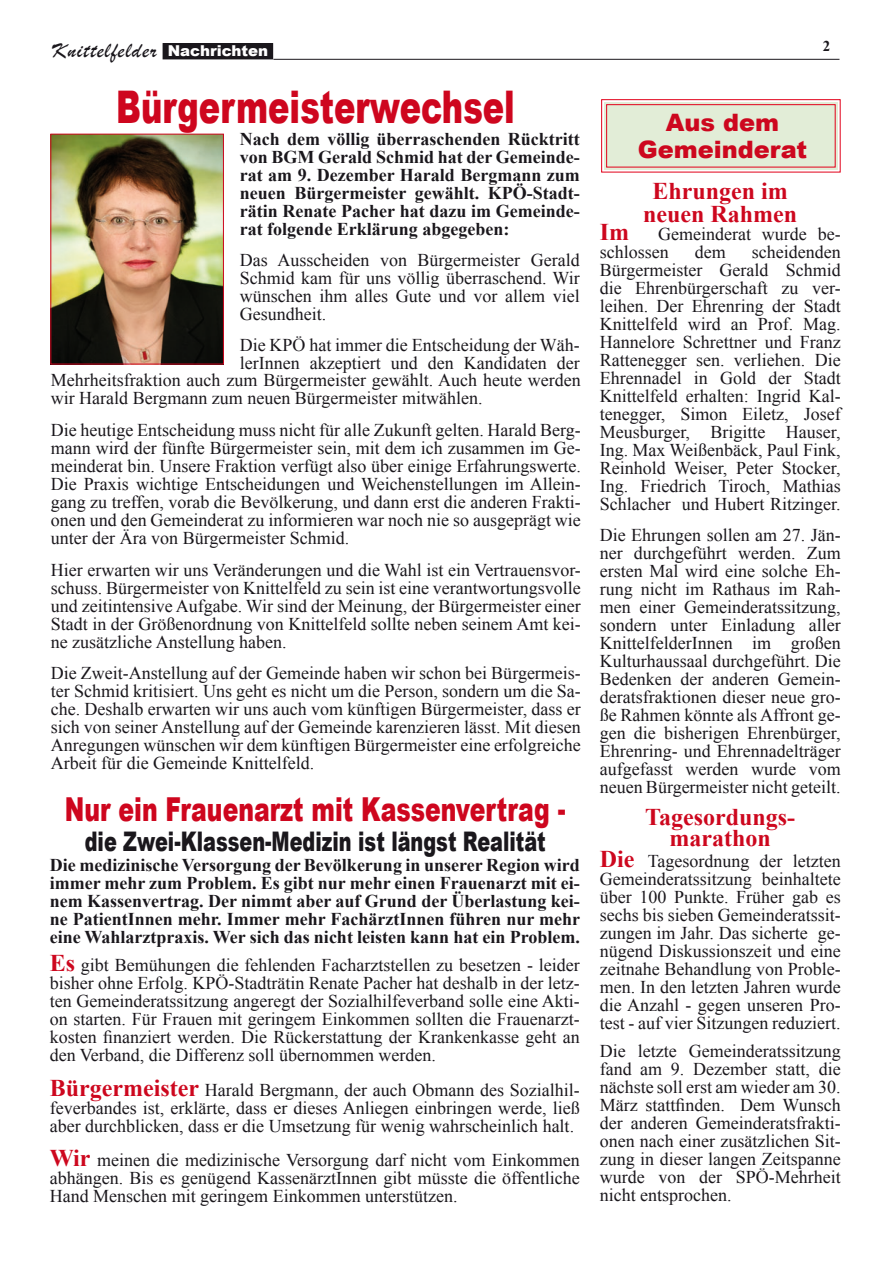
<style>
.page{position:relative;width:893px;height:1263px;background:#fff}
.page>*{position:absolute;margin:0;border:0;box-sizing:border-box;transform-origin:0 0}
.t1{font:900 45px "Arial";color:#ce061e;scale:.71 1}
.t2{font:900 33px "Arial";color:#ce061e;scale:.71 1}
.t3{font:900 27px "Arial";color:#1a171c;scale:.71 1}
.t4{font:700 24px "Times New Roman";color:#cd071e}
.t5{font:900 24px "Arial";color:#cd071e}
.t6{font:22.5px "Brush Script";letter-spacing:.05em;color:#1a171c}
.t7{font:18px/18px "Times New Roman";color:#1a171c;text-align:justify}
.t8{font:700 18px/18px "Times New Roman";color:#1a171c;text-align:justify}
.t9{font:900 15px "Arial";color:#fff}
.t10{font:700 15px "Times New Roman";color:#1a171c}
.s1{font-weight:700;font-size:24px;color:#cd071e}
</style>
<div class="page">
<div style="left:163px;top:44px;width:110px;height:15px;background:#1a171c"></div>
<div style="left:163px;top:43px;width:110px;height:16px;border:1px solid #1a171c"></div>
<hr style="left:273px;top:59px;width:566px;height:1px;background:#1a171c">
<img style="left:53px;top:136px;width:168px;height:226px">
<svg style="left:601px;top:99px;width:240px;height:74px;background:#e3e3d1"></svg>
<div style="left:606px;top:104px;width:230px;height:64px;border:1px solid #e2001a"></div>
<p class="t6" style="left:52px;top:35px;width:106px">Knittelfelder</p>
<p class="t9" style="left:168px;top:40px;width:102px">Nachrichten</p>
<p class="t10" style="left:823px;top:35px;width:9px">2</p>
<p class="t1" style="left:116px;top:74px;width:563px">Bürgermeisterwechsel</p>
<p class="t8" style="left:240px;top:129px;width:342px">Nach dem völlig überraschenden Rücktritt von BGM Gerald Schmid hat der Gemeinde&shy;rat am 9. Dezember Harald Bergmann zum neuen Bürgermeister gewählt. KPÖ-Stadt&shy;rätin Renate Pacher hat dazu im Gemeinde&shy;rat folgende Erklärung abgegeben:</p>
<p class="t7" style="left:240px;top:251px;width:342px">Das Ausscheiden von Bürgermeister Gerald Schmid kam für uns völlig überraschend. Wir wünschen ihm alles Gute und vor allem viel Gesundheit.</p>
<p class="t7" style="left:240px;top:336px;width:342px">Die KPÖ hat immer die Entscheidung der Wäh&shy;lerInnen akzeptiert und den Kandidaten der</p>
<p class="t7" style="left:51px;top:371px;width:532px">Mehrheitsfraktion auch zum Bürgermeister gewählt. Auch heute werden wir Harald Bergmann zum neuen Bürgermeister mitwählen.</p>
<p class="t7" style="left:51px;top:421px;width:532px">Die heutige Entscheidung muss nicht für alle Zukunft gelten. Harald Berg&shy;mann wird der fünfte Bürgermeister sein, mit dem ich zusammen im Ge&shy;meinderat bin. Unsere Fraktion verfügt also über einige Erfahrungswerte.<br>Die Praxis wichtige Entscheidungen und Weichenstellungen im Allein&shy;gang zu treffen, vorab die Bevölkerung, und dann erst die anderen Frakti&shy;onen und den Gemeinderat zu informieren war noch nie so ausgeprägt wie unter der Ära von Bürgermeister Schmid.</p>
<p class="t7" style="left:51px;top:560px;width:532px">Hier erwarten wir uns Veränderungen und die Wahl ist ein Vertrauensvor&shy;schuss. Bürgermeister von Knittelfeld zu sein ist eine verantwortungsvolle und zeitintensive Aufgabe. Wir sind der Meinung, der Bürgermeister einer Stadt in der Größenordnung von Knittelfeld sollte neben seinem Amt kei&shy;ne zusätzliche Anstellung haben.</p>
<p class="t7" style="left:51px;top:664px;width:532px">Die Zweit-Anstellung auf der Gemeinde haben wir schon bei Bürgermeis&shy;ter Schmid kritisiert. Uns geht es nicht um die Person, sondern um die Sa&shy;che. Deshalb erwarten wir uns auch vom künftigen Bürgermeister, dass er sich von seiner Anstellung auf der Gemeinde karenzieren lässt. Mit diesen Anregungen wünschen wir dem künftigen Bürgermeister eine erfolgreiche Arbeit für die Gemeinde Knittelfeld.</p>
<p class="t2" style="left:65px;top:785px;width:707px">Nur ein Frauenarzt mit Kassenvertrag -</p>
<p class="t3" style="left:85px;top:822px;width:651px">die Zwei-Klassen-Medizin ist längst Realität</p>
<p class="t8" style="left:50px;top:855px;width:532px">Die medizinische Versorgung der Bevölkerung in unserer Region wird immer mehr zum Problem. Es gibt nur mehr einen Frauenarzt mit ei&shy;nem Kassenvertrag. Der nimmt aber auf Grund der Überlastung kei&shy;ne PatientInnen mehr. Immer mehr FachärztInnen führen nur mehr eine Wahlarztpraxis. Wer sich das nicht leisten kann hat ein Problem.</p>
<p class="t7" style="left:50px;top:956px;width:532px"><span class="s1">Es</span> gibt Bemühungen die fehlenden Facharztstellen zu besetzen - leider bisher ohne Erfolg. KPÖ-Stadträtin Renate Pacher hat deshalb in der letz&shy;ten Gemeinderatssitzung angeregt der Sozialhilfeverband solle eine Akti&shy;on starten. Für Frauen mit geringem Einkommen sollten die Frauenarzt&shy;kosten finanziert werden. Die Rückerstattung der Krankenkasse geht an den Verband, die Differenz soll übernommen werden.</p>
<p class="t7" style="left:50px;top:1080px;width:532px"><span class="s1">Bürgermeister</span> Harald Bergmann, der auch Obmann des Sozialhil&shy;feverbandes ist, erklärte, dass er dieses Anliegen einbringen werde, ließ aber durchblicken, dass er die Umsetzung für wenig wahrscheinlich halt.</p>
<p class="t7" style="left:50px;top:1151px;width:532px"><span class="s1">Wir</span> meinen die medizinische Versorgung darf nicht vom Einkommen abhängen. Bis es genügend KassenärztInnen gibt müsste die öffentliche Hand Menschen mit geringem Einkommen unterstützen.</p>
<p class="t5" style="left:666px;top:105px;width:115px">Aus dem</p>
<p class="t5" style="left:638px;top:132px;width:171px">Gemeinderat</p>
<p class="t4" style="left:652px;top:174px;width:137px">Ehrungen im</p>
<p class="t4" style="left:643px;top:197px;width:156px">neuen Rahmen</p>
<p class="t7" style="left:600px;top:224px;width:242px"><span class="s1">Im</span> Gemeinderat wurde be&shy;schlossen</p>
<p class="t7" style="left:600px;top:242px;width:242px;text-indent:152px">scheidenden Bürgermeister Gerald Schmid die Ehrenbürgerschaft zu ver&shy;leihen. Der Ehrenring der Stadt Knittelfeld wird an Prof. Mag.<br>Hannelore Schrettner und Franz Rattenegger sen. verliehen. Die Ehrennadel in Gold der Stadt Knittelfeld erhalten: Ingrid Kal&shy;tenegger, Simon Eiletz, Josef Meusburger, Brigitte Hauser, Ing. Max Weißenbäck, Paul Fink, Reinhold Weiser, Peter Stocker, Ing. Friedrich Tiroch, Mathias Schlacher und Hubert Ritzinger.</p>
<p class="t7" style="left:600px;top:526px;width:242px">Die Ehrungen sollen am 27. Jän&shy;ner durchgeführt werden. Zum ersten Mal wird eine solche Eh&shy;rung nicht im Rathaus im Rah&shy;men einer Gemeinderatssitzung, sondern unter Einladung aller KnittelfelderInnen im großen Kulturhaussaal durchgeführt. Die Bedenken der anderen Gemein&shy;deratsfraktionen dieser neue gro&shy;ße Rahmen könnte als Affront ge&shy;gen die bisherigen Ehrenbürger, Ehrenring- und Ehrennadelträger aufgefasst werden wurde vom neuen Bürgermeister nicht geteilt.</p>
<p class="t4" style="left:645px;top:800px;width:151px">Tagesordungs-</p>
<p class="t4" style="left:669px;top:821px;width:103px">marathon</p>
<p class="t7" style="left:600px;top:851px;width:242px"><span class="s1">Die</span> Tagesordnung der letzten Gemeinderatssitzung beinhaltete über 100 Punkte. Früher gab es sechs bis sieben Gemeinderatssit&shy;zungen im Jahr. Das sicherte ge&shy;nügend Diskussionszeit und eine zeitnahe Behandlung von Proble&shy;men. In den letzten Jahren wurde die Anzahl - gegen unseren Pro&shy;test - auf vier Sitzungen reduziert.</p>
<p class="t7" style="left:600px;top:1042px;width:242px">Die letzte Gemeinderatssitzung fand am 9. Dezember statt, die nächste soll erst am wieder am 30.<br>März stattfinden. Dem Wunsch der anderen Gemeinderatsfrakti&shy;onen nach einer zusätzlichen Sit&shy;zung in dieser langen Zeitspanne wurde von der SPÖ-Mehrheit nicht entsprochen.</p>
<p class="t7" style="left:695px;top:242px;width:32px">dem</p>
</div>
